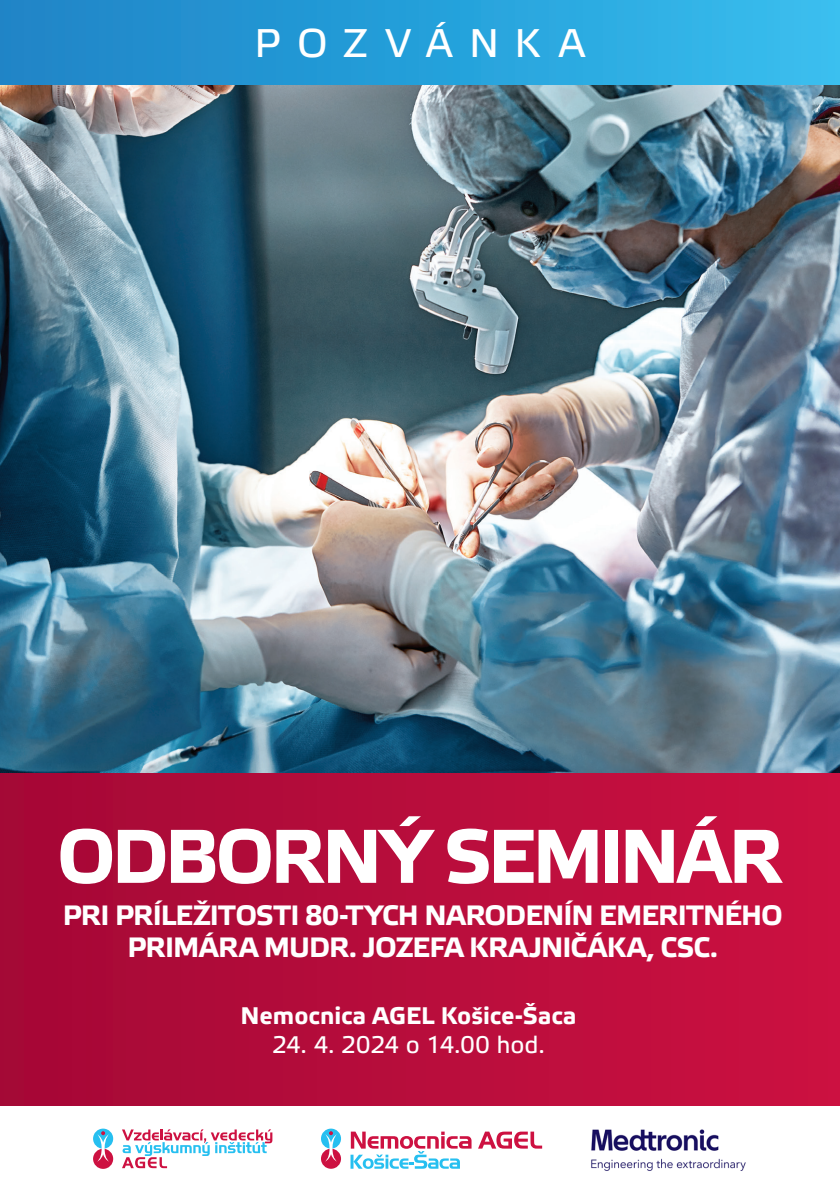
<style>
.page{position:relative;width:840px;height:1191px;background:#fff}
.page>*{position:absolute;margin:0;border:0;box-sizing:border-box;transform-origin:0 0}
.Title_Text{font:700 76px "Elektra Text Pro";letter-spacing:-.055em;color:#fff}
.t1{font:40px "Etelka Text Pro";letter-spacing:.41em;color:#fff}
.Title_Text-2{font:700 28px/32px "Etelka Text Pro";letter-spacing:-.025em;color:#fff;text-align:center}
.Title_Text-3{font:700 24px "Etelka Text Pro";color:#fff}
.Title_Text-4{font:24px "Etelka Text Pro";letter-spacing:-.015em;color:#fff}
</style>
<div class="page">
<div style="left:0;top:85px;width:839px;height:1021px;background:linear-gradient(to right,#a50836,#cc1141)"></div>
<div style="left:0;top:0;width:839px;height:85px;background:linear-gradient(to right,#1b83c6,#36beee)"></div>
<img style="left:0;top:85px;width:839px;height:687px">
<svg style="left:478px;top:1131px;width:64px;height:17px"></svg>
<svg style="left:350px;top:1131px;width:121px;height:37px"></svg>
<svg style="left:321px;top:1128px;width:20px;height:20px"></svg>
<div style="left:321px;top:1148px;width:20px;height:20px;background:#cd1141;border-radius:50%"></div>
<svg style="left:324px;top:1131px;width:13px;height:30px"></svg>
<svg style="left:93px;top:1128px;width:20px;height:20px"></svg>
<div style="left:93px;top:1148px;width:20px;height:20px;background:#cd1141;border-radius:50%"></div>
<svg style="left:97px;top:1131px;width:12px;height:31px"></svg>
<svg style="left:122px;top:1129px;width:150px;height:39px"></svg>
<img style="left:591px;top:1129px;width:155px;height:42px">
<p class="t1" style="left:254px;top:22px;width:332px">POZVÁNKA</p>
<p class="Title_Text" style="left:57px;top:814px;width:727px">ODBORNÝ SEMINÁR</p>
<p class="Title_Text-2" style="left:63px;top:900px;width:721px">PRI PRÍLEŽITOSTI 80-TYCH NARODENÍN EMERITNÉHO<br>PRIMÁRA MUDR. JOZEFA KRAJNIČÁKA, CSC.</p>
<p class="Title_Text-3" style="left:240px;top:1002px;width:337px">Nemocnica AGEL Košice-Šaca</p>
<p class="Title_Text-4" style="left:272px;top:1031px;width:274px">24. 4. 2024 o 14.00 hod.</p>
</div>
